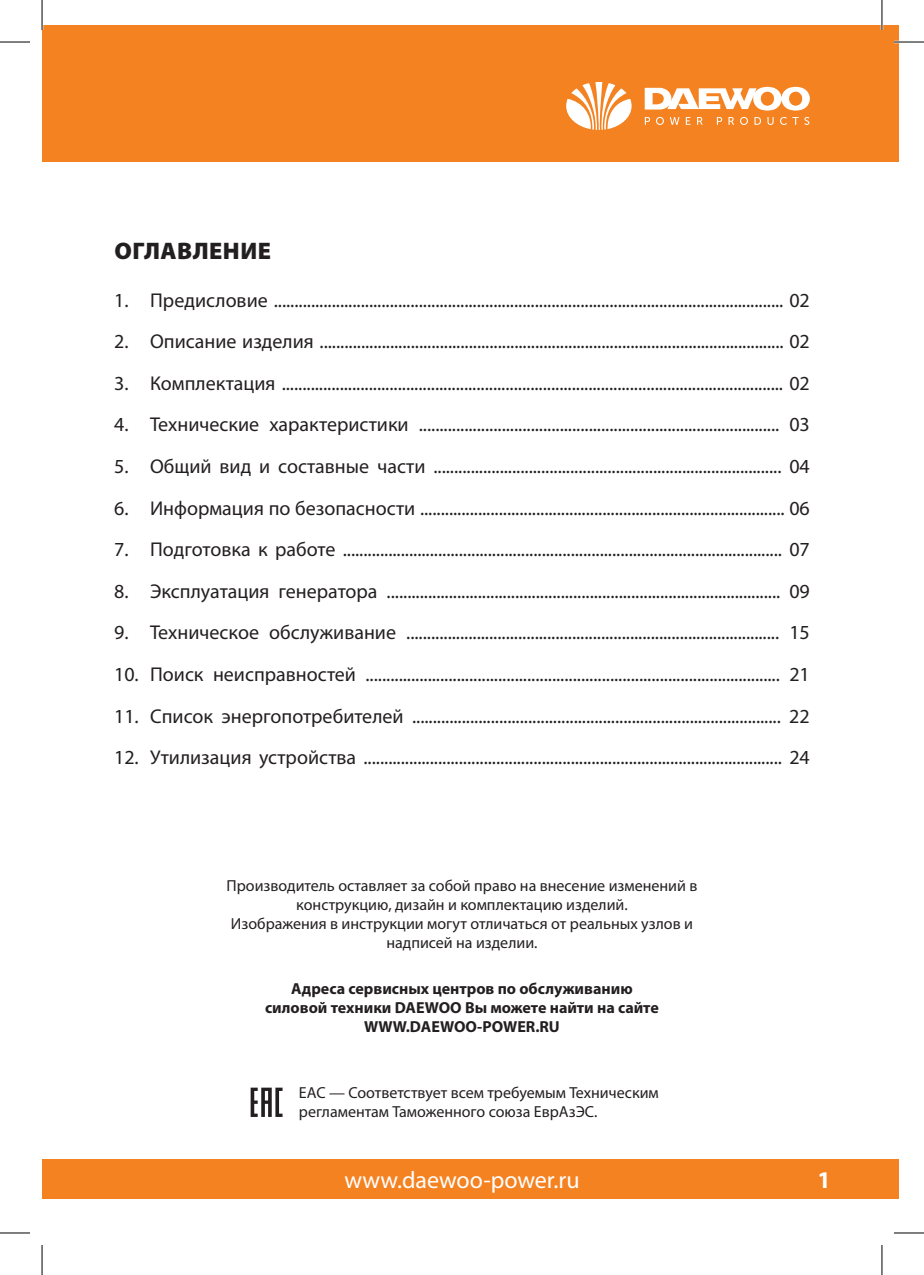
<style>
.page{position:relative;width:924px;height:1275px;background:#fff}
.page>*{position:absolute;margin:0;border:0;box-sizing:border-box;transform-origin:0 0}
.t1{font:24px "Myriad Pro";color:#fff}
.t2{font:900 24px "Myriad Pro";letter-spacing:.02em;color:#231f20}
.t3{font:700 24px "Myriad Pro";color:#fff}
.t4{font:20px "Myriad Pro";color:#231f20}
.t5{font:16px/19.2px "Myriad Pro";color:#231f20;text-align:center}
.t6{font:700 16px/19.2px "Myriad Pro";color:#231f20;text-align:center}
</style>
<div class="page">
<div style="left:42px;top:25px;width:856px;height:136px;background:#f58220"></div>
<svg style="left:566px;top:82px;width:65px;height:48px"></svg>
<svg style="left:644px;top:87px;width:165px;height:24px"></svg>
<svg style="left:644px;top:117px;width:5px;height:8px"></svg>
<svg style="left:656px;top:117px;width:7px;height:8px"></svg>
<svg style="left:669px;top:117px;width:10px;height:8px"></svg>
<svg style="left:685px;top:117px;width:5px;height:8px"></svg>
<svg style="left:697px;top:117px;width:5px;height:8px"></svg>
<svg style="left:716px;top:117px;width:5px;height:8px"></svg>
<svg style="left:728px;top:117px;width:5px;height:8px"></svg>
<svg style="left:740px;top:117px;width:7px;height:8px"></svg>
<svg style="left:754px;top:117px;width:6px;height:8px"></svg>
<svg style="left:767px;top:117px;width:6px;height:8px"></svg>
<svg style="left:780px;top:117px;width:6px;height:8px"></svg>
<svg style="left:792px;top:117px;width:6px;height:8px"></svg>
<svg style="left:804px;top:117px;width:5px;height:8px"></svg>
<div style="left:42px;top:1159px;width:856px;height:40px;background:#f58220"></div>
<svg style="left:250px;top:1087px;width:32px;height:30px"></svg>
<hr style="left:893px;top:41px;width:30px;height:2px;background:#fff">
<hr style="left:880px;top:0;width:2px;height:30px;background:#fff">
<hr style="left:0;top:42px;width:30px;height:1px;background:#000">
<hr style="left:893px;top:42px;width:30px;height:1px;background:#000">
<hr style="left:0;top:1232px;width:30px;height:1px;background:#000">
<hr style="left:893px;top:1232px;width:30px;height:1px;background:#000">
<hr style="left:42px;top:0;width:1px;height:30px;background:#000">
<hr style="left:42px;top:1245px;width:1px;height:30px;background:#000">
<hr style="left:881px;top:0;width:1px;height:30px;background:#000">
<hr style="left:881px;top:1245px;width:1px;height:30px;background:#000">
<p class="t2" style="left:114px;top:234px;width:158px">ОГЛАВЛЕНИЕ</p>
<p class="t4" style="left:114px;top:287px;width:697px">1. Предисловие ........................................................................................................................... 02</p>
<p class="t4" style="left:114px;top:329px;width:697px">2. Описание изделия ................................................................................................................ 02</p>
<p class="t4" style="left:114px;top:371px;width:697px">3. Комплектация ......................................................................................................................... 02</p>
<p class="t4" style="left:114px;top:412px;width:697px">4. Технические характеристики ....................................................................................... 03</p>
<p class="t4" style="left:114px;top:454px;width:697px">5. Общий вид и составные части .................................................................................... 04</p>
<p class="t4" style="left:114px;top:495px;width:697px">6. Информация по безопасности ........................................................................................ 06</p>
<p class="t4" style="left:114px;top:537px;width:697px">7. Подготовка к работе .......................................................................................................... 07</p>
<p class="t4" style="left:114px;top:578px;width:697px">8. Эксплуатация генератора ............................................................................................... 09</p>
<p class="t4" style="left:114px;top:620px;width:697px">9. Техническое обслуживание .......................................................................................... 15</p>
<p class="t4" style="left:114px;top:662px;width:697px">10. Поиск неисправностей .................................................................................................... 21</p>
<p class="t4" style="left:114px;top:703px;width:697px">11. Список энергопотребителей ......................................................................................... 22</p>
<p class="t4" style="left:114px;top:745px;width:697px">12. Утилизация устройства ..................................................................................................... 24</p>
<p class="t5" style="left:226px;top:875px;width:472px">Производитель оставляет за собой право на внесение изменений в конструкцию, дизайн и комплектацию изделий.<br>Изображения в инструкции могут отличаться от реальных узлов и надписей на изделии.</p>
<p class="t6" style="left:265px;top:978px;width:395px">Адреса сервисных центров по обслуживанию силовой техники DAEWOO Вы можете найти на сайте<br>WWW.DAEWOO-POWER.RU</p>
<p class="t5" style="left:299px;top:1083px;width:361px;line-height:18px;text-align:left">EAC — Соответствует всем требуемым Техническим регламентам Таможенного союза ЕврАзЭС.</p>
<p class="t1" style="left:344px;top:1165px;width:236px">www.daewoo-power.ru</p>
<p class="t3" style="left:817px;top:1164px;width:15px">1</p>
</div>
